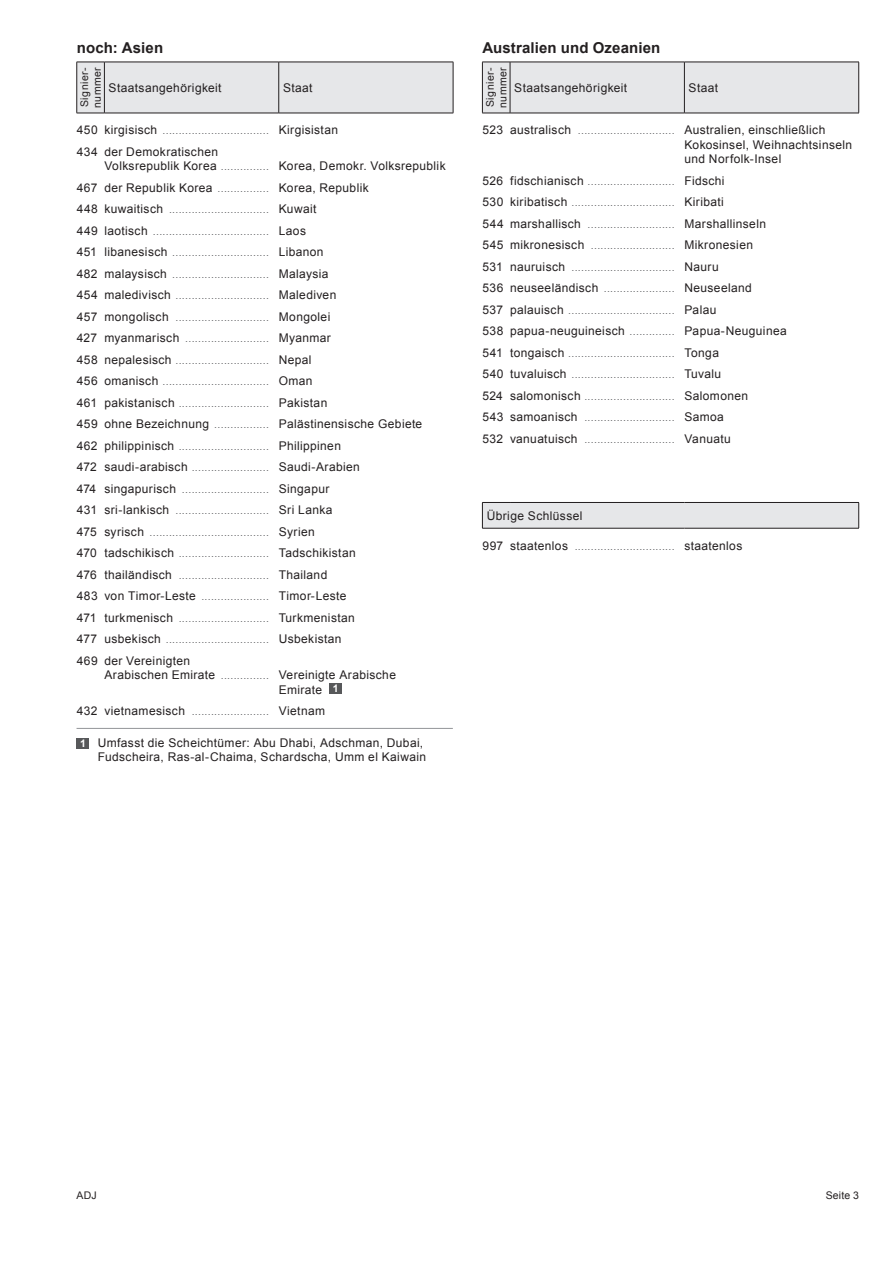
<style>
.page{position:relative;width:893px;height:1263px;background:#fff}
.page>*{position:absolute;margin:0;border:0;box-sizing:border-box;transform-origin:0 0}
.t1{font:700 15px "Arial";letter-spacing:.01em;color:#231f20}
.t2{font:12px/14.4px "Arial";letter-spacing:.03em;color:#231f20}
.t3{font:10.5px/21.5px "Arial";color:#6c6d70}
.t4{font:10.5px/12.6px "Arial";letter-spacing:.045em;color:#231f20}
.t5{font:700 10.5px "Arial";color:#fff}
.s1{font-size:12px;color:#231f20}
.s2{font-size:10.5px;color:#6c6d70}
.s3{font-weight:700;font-size:10.5px;color:#fff}
</style>
<div class="page">
<hr style="left:453px;top:62px;width:1px;height:51px;background:#231f20">
<div style="left:77px;top:62px;width:376px;height:52px;background:#e6e7e9"></div>
<hr style="left:104px;top:113px;width:175px;height:1px;background:#231f20">
<hr style="left:279px;top:113px;width:174px;height:1px;background:#231f20">
<div style="left:329px;top:683px;width:13px;height:10px;background:#57585a"></div>
<div style="left:482px;top:62px;width:377px;height:52px;background:#e6e7e9"></div>
<hr style="left:510px;top:113px;width:174px;height:1px;background:#231f20">
<hr style="left:684px;top:113px;width:175px;height:1px;background:#231f20">
<hr style="left:77px;top:728px;width:376px;height:1px;background:#939598">
<div style="left:77px;top:738px;width:12px;height:11px;background:#57585a"></div>
<div style="left:482px;top:502px;width:377px;height:26px;background:#e6e7e9"></div>
<hr style="left:510px;top:502px;width:174px;height:1px;background:#231f20">
<hr style="left:684px;top:502px;width:175px;height:1px;background:#231f20">
<svg style="left:858px;top:503px;width:1px;height:25px"></svg>
<svg style="left:482px;top:502px;width:28px;height:27px"></svg>
<hr style="left:510px;top:528px;width:174px;height:1px;background:#231f20">
<hr style="left:684px;top:528px;width:175px;height:1px;background:#231f20">
<h1 class="t1" style="left:77px;top:38px;width:88px">noch: Asien</h1>
<p class="t4" style="left:78px;top:108px;width:42px;rotate:-90deg">Signier&shy;nummer</p>
<p class="t2" style="left:109px;top:81px;width:114px">Staatsangehörigkeit</p>
<p class="t2" style="left:283px;top:81px;width:31px">Staat</p>
<p class="t3" style="left:77px;top:120px;width:263px"><span class="s1">450 kirgisisch</span> ................................. <span class="s1">Kirgisistan</span></p>
<p class="t2" style="left:104px;top:145px;width:343px;text-indent:-28px">434 der Demokratischen<br>Volksrepublik Korea <span class="s2">...............</span> Korea, Demokr. Volksrepublik</p>
<p class="t2" style="left:77px;top:181px;width:293px">467 der Republik Korea <span class="s2">................</span> Korea, Republik</p>
<p class="t3" style="left:77px;top:199px;width:261px"><span class="s1">448 kuwaitisch</span> ............................... <span class="s1">Kuwait 449 laotisch</span> .................................... <span class="s1">Laos<br>451 libanesisch</span> .............................. <span class="s1">Libanon 482 malaysisch</span> .............................. <span class="s1">Malaysia 454 maledivisch</span> ............................. <span class="s1">Malediven 457 mongolisch</span> ............................. <span class="s1">Mongolei 427 myanmarisch</span> .......................... <span class="s1">Myanmar 458 nepalesisch</span> ............................. <span class="s1">Nepal<br>456 omanisch</span> ................................. <span class="s1">Oman<br>461 pakistanisch</span> ............................ <span class="s1">Pakistan</span></p>
<p class="t2" style="left:77px;top:417px;width:347px">459 ohne Bezeichnung <span class="s2">.................</span> Palästinensische Gebiete</p>
<p class="t3" style="left:77px;top:435px;width:266px"><span class="s1">462 philippinisch</span> ............................ <span class="s1">Philippinen</span></p>
<p class="t2" style="left:77px;top:460px;width:285px">472 saudi-arabisch <span class="s2">........................</span> Saudi-Arabien</p>
<p class="t3" style="left:77px;top:478px;width:257px"><span class="s1">474 singapurisch</span> ........................... <span class="s1">Singapur<br>431 sri-lankisch</span> ............................. <span class="s1">Sri Lanka<br>475 syrisch</span> ..................................... <span class="s1">Syrien</span></p>
<p class="t2" style="left:77px;top:546px;width:280px">470 tadschikisch <span class="s2">............................</span> Tadschikistan</p>
<p class="t3" style="left:77px;top:564px;width:252px"><span class="s1">476 thailändisch</span> ............................ <span class="s1">Thailand</span></p>
<p class="t2" style="left:77px;top:589px;width:271px">483 von Timor-Leste <span class="s2">.....................</span> Timor-Leste</p>
<p class="t3" style="left:77px;top:607px;width:280px"><span class="s1">471 turkmenisch</span> ............................ <span class="s1">Turkmenistan<br>477 usbekisch</span> ................................ <span class="s1">Usbekistan</span></p>
<p class="t2" style="left:77px;top:653px;width:115px">469 der Vereinigten</p>
<p class="t2" style="left:104px;top:668px;width:293px">Arabischen Emirate <span class="s2">...............</span> Vereinigte Arabische</p>
<p class="t2" style="left:279px;top:682px;width:61px">Emirate <span class="s3">1</span></p>
<p class="t3" style="left:77px;top:701px;width:250px"><span class="s1">432 vietnamesisch</span> ........................ <span class="s1">Vietnam</span></p>
<p class="t5" style="left:80px;top:737px;width:7px">1</p>
<p class="t2" style="left:98px;top:735px;width:330px">Umfasst die Scheichtümer: Abu Dhabi, Adschman, Dubai,<br>Fudscheira, Ras-al-Chaima, Schardscha, Umm el Kaiwain</p>
<h1 class="t1" style="left:482px;top:38px;width:180px">Australien und Ozeanien</h1>
<p class="t4" style="left:484px;top:108px;width:42px;rotate:-90deg">Signier&shy;nummer</p>
<p class="t2" style="left:514px;top:81px;width:114px">Staatsangehörigkeit</p>
<p class="t2" style="left:689px;top:81px;width:31px">Staat</p>
<p class="t2" style="left:684px;top:123px;width:169px;text-indent:-202px">523 australisch <span class="s2">..............................</span> Australien, einschließlich<br>Kokosinsel, Weihnachtsinseln und Norfolk-Insel</p>
<p class="t3" style="left:482px;top:170px;width:244px"><span class="s1">526 fidschianisch</span> ........................... <span class="s1">Fidschi<br>530 kiribatisch</span> ................................ <span class="s1">Kiribati</span></p>
<p class="t2" style="left:482px;top:213px;width:285px;line-height:21.5px">544 marshallisch <span class="s2">...........................</span> Marshallinseln<br>545 mikronesisch <span class="s2">..........................</span> Mikronesien</p>
<p class="t3" style="left:482px;top:256px;width:238px"><span class="s1">531 nauruisch</span> ................................ <span class="s1">Nauru</span></p>
<p class="t2" style="left:482px;top:281px;width:271px">536 neuseeländisch <span class="s2">......................</span> Neuseeland</p>
<p class="t3" style="left:482px;top:299px;width:235px"><span class="s1">537 palauisch</span> ................................. <span class="s1">Palau</span></p>
<p class="t2" style="left:482px;top:324px;width:306px">538 papua-neuguineisch <span class="s2">..............</span> Papua-Neuguinea</p>
<p class="t3" style="left:482px;top:342px;width:267px"><span class="s1">541 tongaisch</span> ................................. <span class="s1">Tonga<br>540 tuvaluisch</span> ................................ <span class="s1">Tuvalu<br>524 salomonisch</span> ............................ <span class="s1">Salomonen 543 samoanisch</span> ............................ <span class="s1">Samoa<br>532 vanuatuisch</span> ............................ <span class="s1">Vanuatu</span></p>
<p class="t2" style="left:487px;top:508px;width:97px">Übrige Schlüssel</p>
<p class="t3" style="left:482px;top:535px;width:261px"><span class="s1">997 staatenlos</span> ............................... <span class="s1">staatenlos</span></p>
<p class="t4" style="left:77px;top:1189px;width:22px">ADJ</p>
<p class="t4" style="left:826px;top:1189px;width:35px">Seite 3</p>
</div>
